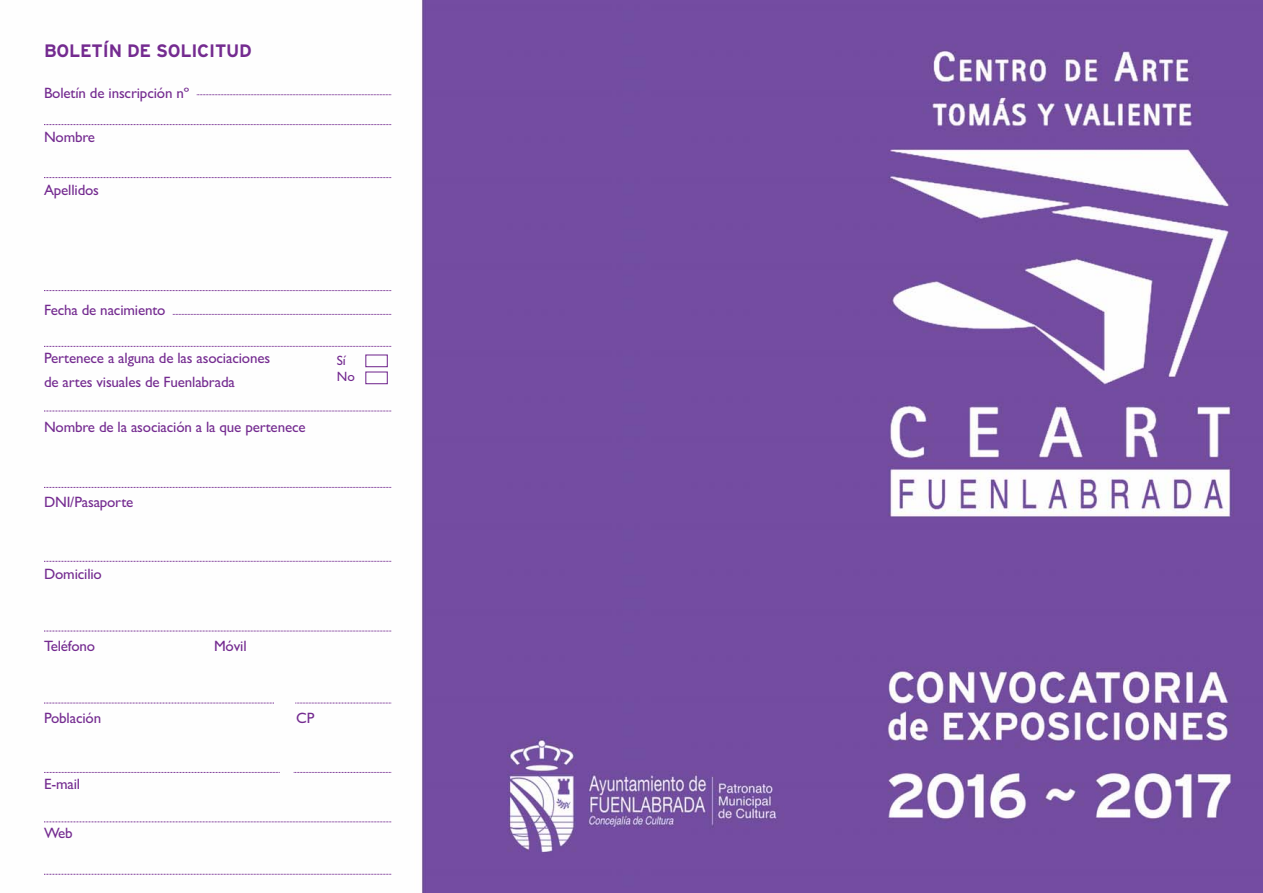
<style>
.page{position:relative;width:1263px;height:893px;background:#fff}
.page>*{position:absolute;margin:0;border:0;box-sizing:border-box;transform-origin:0 0}
.t1{font:700 18px "Interstate";letter-spacing:-.01em;color:#742b90}
.t2{font:15px/24px "Gill Sans";letter-spacing:-.01em;color:#742b90}
.t3{font:13.5px/16.2px "Gill Sans";color:#742b90}
</style>
<div class="page">
<img style="left:44px;top:0;width:1219px;height:893px">
<svg style="left:197px;top:94px;width:194px;height:1px"></svg>
<svg style="left:44px;top:124px;width:347px;height:1px"></svg>
<svg style="left:44px;top:177px;width:347px;height:1px"></svg>
<svg style="left:173px;top:314px;width:218px;height:1px"></svg>
<svg style="left:44px;top:346px;width:347px;height:1px"></svg>
<svg style="left:44px;top:411px;width:347px;height:1px"></svg>
<svg style="left:44px;top:290px;width:347px;height:1px"></svg>
<svg style="left:44px;top:487px;width:347px;height:1px"></svg>
<svg style="left:44px;top:561px;width:347px;height:1px"></svg>
<svg style="left:44px;top:631px;width:347px;height:1px"></svg>
<svg style="left:44px;top:822px;width:347px;height:1px"></svg>
<svg style="left:44px;top:874px;width:347px;height:1px"></svg>
<svg style="left:295px;top:703px;width:96px;height:1px"></svg>
<svg style="left:44px;top:703px;width:230px;height:1px"></svg>
<svg style="left:294px;top:772px;width:97px;height:1px"></svg>
<svg style="left:44px;top:772px;width:236px;height:1px"></svg>
<svg style="left:365px;top:354px;width:23px;height:31px"></svg>
<p class="t1" style="left:44px;top:44px;width:209px">BOLETÍN DE SOLICITUD</p>
<p class="t2" style="left:44px;top:83px;width:147px">Boletín de inscripción nº</p>
<p class="t2" style="left:44px;top:127px;width:53px">Nombre</p>
<p class="t2" style="left:44px;top:179px;width:57px">Apellidos</p>
<p class="t2" style="left:44px;top:299px;width:123px">Fecha de nacimiento</p>
<p class="t2" style="left:44px;top:347px;width:228px">Pertenece a alguna de las asociaciones de artes visuales de Fuenlabrada</p>
<p class="t2" style="left:44px;top:416px;width:263px">Nombre de la asociación a la que pertenece</p>
<p class="t2" style="left:44px;top:491px;width:91px">DNI/Pasaporte</p>
<p class="t2" style="left:44px;top:563px;width:59px">Domicilio</p>
<p class="t3" style="left:337px;top:354px;width:19px">Sí<br>No</p>
<p class="t2" style="left:44px;top:635px;width:53px">Teléfono</p>
<p class="t2" style="left:214px;top:635px;width:34px">Móvil</p>
<p class="t2" style="left:44px;top:707px;width:59px">Población</p>
<p class="t2" style="left:296px;top:707px;width:20px">CP</p>
<p class="t2" style="left:44px;top:773px;width:38px">E-mail</p>
<p class="t2" style="left:44px;top:823px;width:30px">Web</p>
</div>
